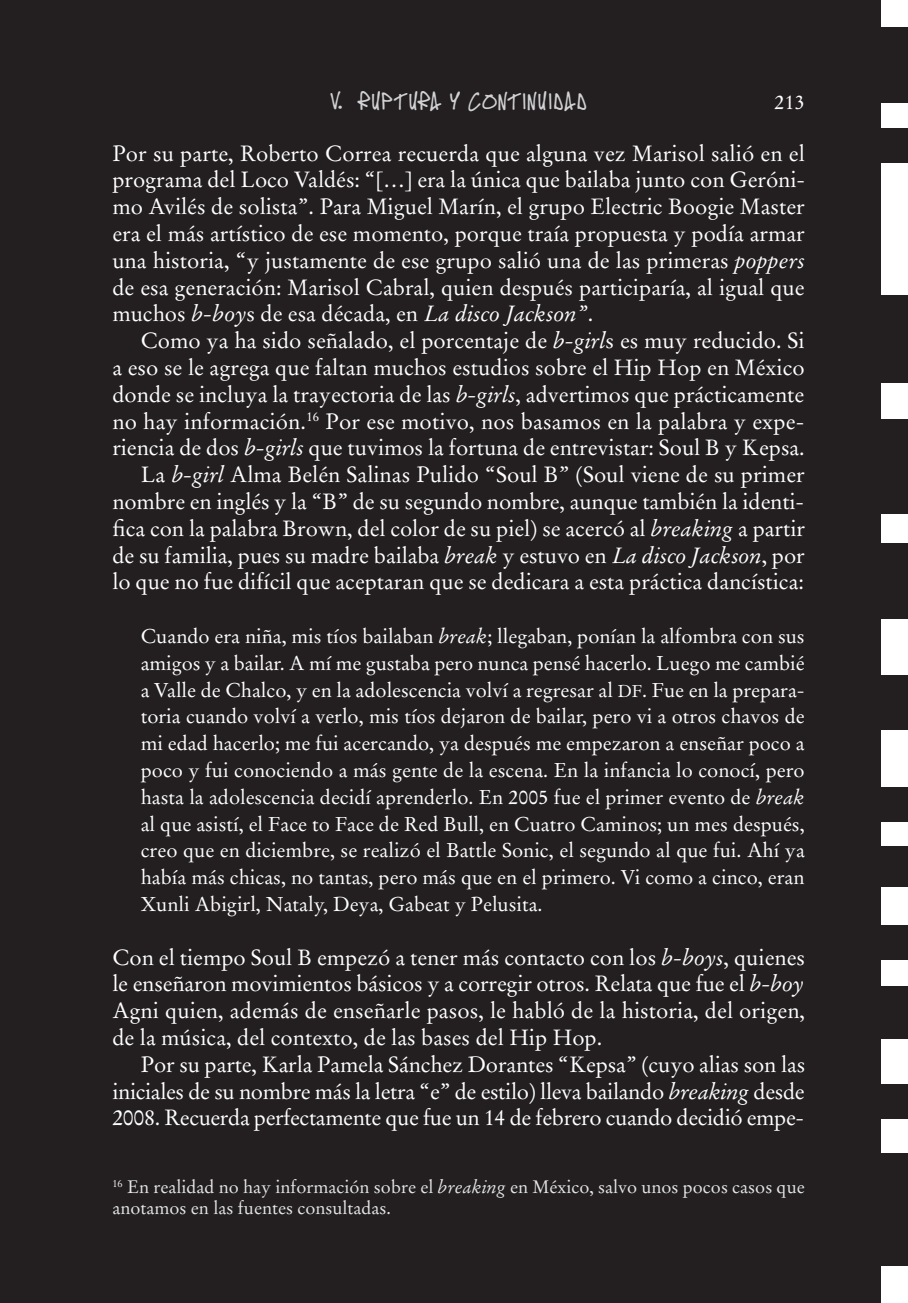
<style>
.page{position:relative;width:908px;height:1303px;background:#fff}
.page>*{position:absolute;margin:0;border:0;box-sizing:border-box;transform-origin:0 0}
.t1{font:22px/26.8px "Stempel Garamond";color:#fff;text-align:justify}
.t2{font:20px/26.8px "Stempel Garamond";color:#fff;text-align:justify}
.t3{font:18px/21.6px "Stempel Garamond";color:#e6e7e9}
.t4{font:18px "Oldschool Tag";letter-spacing:.05em;color:#d1d2d4}
.s1{font-style:italic}
.s2{font-family:"Stempel Garamond Roman SC850";font-size:17px}
</style>
<div class="page">
<div style="left:0;top:0;width:907px;height:1303px;background:#231f20"></div>
<div style="left:880px;top:0;width:27px;height:1303px;background:#fff"></div>
<div style="left:875px;top:543px;width:32px;height:76px;background:#231f20"></div>
<div style="left:875px;top:27px;width:32px;height:76px;background:#231f20"></div>
<div style="left:875px;top:129px;width:32px;height:34px;background:#231f20"></div>
<div style="left:875px;top:296px;width:32px;height:87px;background:#231f20"></div>
<div style="left:875px;top:925px;width:32px;height:34px;background:#231f20"></div>
<div style="left:875px;top:787px;width:32px;height:34px;background:#231f20"></div>
<div style="left:875px;top:846px;width:32px;height:41px;background:#231f20"></div>
<div style="left:875px;top:419px;width:32px;height:95px;background:#231f20"></div>
<div style="left:875px;top:675px;width:32px;height:55px;background:#231f20"></div>
<div style="left:875px;top:986px;width:32px;height:52px;background:#231f20"></div>
<div style="left:875px;top:1084px;width:32px;height:35px;background:#231f20"></div>
<div style="left:875px;top:1153px;width:32px;height:112px;background:#231f20"></div>
<p class="t4" style="left:330px;top:90px;width:258px">V. RUPTURA Y CONTINUIDAD</p>
<p class="t2" style="left:774px;top:88px;width:31px">213</p>
<p class="t1" style="left:112px;top:140px;width:694px">Por su parte, Roberto Correa recuerda que alguna vez Marisol salió en el programa del Loco Valdés: “[…] era la única que bailaba junto con Geróni&shy;mo Avilés de solista”. Para Miguel Marín, el grupo Electric Boogie Master era el más artístico de ese momento, porque traía propuesta y podía armar una historia, “y justamente de ese grupo salió una de las primeras <span class="s1">poppers </span>de esa generación: Marisol Cabral, quien después participaría, al igual que muchos <span class="s1">b-boy</span>s de esa década, en <span class="s1">La disco Jackson”</span>.</p>
<p class="t1" style="left:112px;top:327px;width:693px;text-align:right">Como ya ha sido señalado, el porcentaje de <span class="s1">b-girl</span>s es muy reducido. Si<br>a eso se le agrega que faltan muchos estudios sobre el Hip Hop en México donde se incluya la trayectoria de las <span class="s1">b-girls</span>, advertimos que prácticamente no hay información.<sup>16</sup> Por ese motivo, nos basamos en la palabra y expe&shy;riencia de dos <span class="s1">b-girls</span> que tuvimos la fortuna de entrevistar: Soul B y Kepsa.<br>La <span class="s1">b-girl</span> Alma Belén Salinas Pulido “Soul B” (Soul viene de su primer nombre en inglés y la “B” de su segundo nombre, aunque también la identi&shy;fica con la palabra Brown, del color de su piel) se acercó al <span class="s1">breaking</span> a partir de su familia, pues su madre bailaba <span class="s1">break</span> y estuvo en <span class="s1">La disco Jackson</span>, por lo que no fue difícil que aceptaran que se dedicara a esta práctica dancística:</p>
<p class="t2" style="left:141px;top:623px;width:665px">Cuando era niña, mis tíos bailaban <span class="s1">break</span>; llegaban, ponían la alfombra con sus amigos y a bailar. A mí me gustaba pero nunca pensé hacerlo. Luego me cambié a Valle de Chalco, y en la adolescencia volví a regresar al <span class="s2">df</span>. Fue en la prepara&shy;toria cuando volví a verlo, mis tíos dejaron de bailar, pero vi a otros chavos de mi edad hacerlo; me fui acercando, ya después me empezaron a enseñar poco a poco y fui conociendo a más gente de la escena. En la infancia lo conocí, pero hasta la adolescencia decidí aprenderlo. En 2005 fue el primer evento de <span class="s1">break </span>al que asistí, el Face to Face de Red Bull, en Cuatro Caminos; un mes después, creo que en diciembre, se realizó el Battle Sonic, el segundo al que fui. Ahí ya había más chicas, no tantas, pero más que en el primero. Vi como a cinco, eran Xunli Abigirl, Nataly, Deya, Gabeat y Pelusita.</p>
<p class="t1" style="left:112px;top:944px;width:694px">Con el tiempo Soul B empezó a tener más contacto con los <span class="s1">b-boys</span>, quienes le enseñaron movimientos básicos y a corregir otros. Relata que fue el <span class="s1">b-boy </span>Agni quien, además de enseñarle pasos, le habló de la historia, del origen, de la música, del contexto, de las bases del Hip Hop.</p>
<p class="t1" style="left:112px;top:1051px;width:694px;text-indent:28px">Por su parte, Karla Pamela Sánchez Dorantes “Kepsa” (cuyo alias son las iniciales de su nombre más la letra “e” de estilo) lleva bailando <span class="s1">breaking</span> desde 2008. Recuerda perfectamente que fue un 14 de febrero cuando decidió empe-</p>
<p class="t3" style="left:112px;top:1176px;width:693px"><sup>16</sup> En realidad no hay información sobre el <span class="s1">breaking</span> en México, salvo unos pocos casos que anotamos en las fuentes consultadas.</p>
</div>
